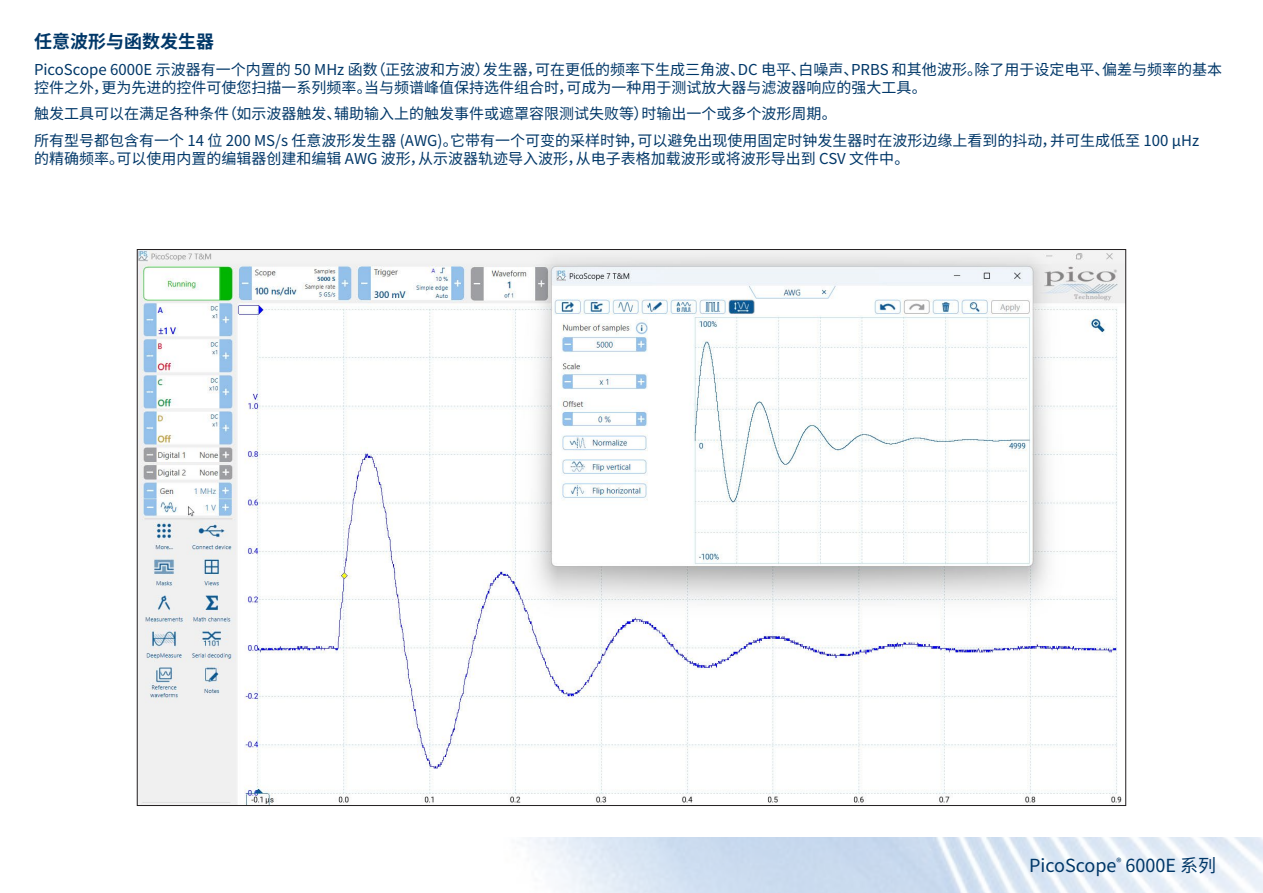
<style>
.page{position:relative;width:1263px;height:893px;background:#fff}
.page>*{position:absolute;margin:0;border:0;box-sizing:border-box;transform-origin:0 0}
.t1{font:18px "Noto Sans CJ Ksc";color:#003768}
.t2{font:700 18px "Noto Sans CJ Ksc";color:#003768}
.t3{font:15px/18px "Noto Sans CJ Ksc";color:#003768}
</style>
<div class="page">
<img style="left:527px;top:838px;width:736px;height:55px">
<img style="left:139px;top:251px;width:985px;height:553px">
<p class="t2" style="left:34px;top:32px;width:181px">任意波形与函数发生器</p>
<p class="t3" style="left:34px;top:61px;width:1189px">PicoScope 6000E 示波器有一个内置的 50 MHz 函数（正弦波和方波）发生器，可在更低的频率下生成三角波、DC 电平、白噪声、PRBS 和其他波形。除了用于设定电平、偏差与频率的基本控件之外，更为先进的控件可使您扫描一系列频率。当与频谱峰值保持选件组合时，可成为一种用于测试放大器与滤波器响应的强大工具。</p>
<p class="t3" style="left:34px;top:101px;width:1167px;line-height:26.5px">触发工具可以在满足各种条件（如示波器触发、辅助输入上的触发事件或遮罩容限测试失败等）时输出一个或多个波形周期。<br>所有型号都包含有一个 14 位 200 MS/s 任意波形发生器 (AWG)。它带有一个可变的采样时钟，可以避免出现使用固定时钟发生器时在波形边缘上看到的抖动，并可生成低至 100 µHz</p>
<p class="t3" style="left:34px;top:150px;width:877px">的精确频率。可以使用内置的编辑器创建和编辑 AWG 波形，从示波器轨迹导入波形，从电子表格加载波形或将波形导出到 CSV 文件中。</p>
<p class="t1" style="left:1029px;top:855px;width:189px">PicoScope<sup>®</sup> 6000E 系列</p>
</div>
